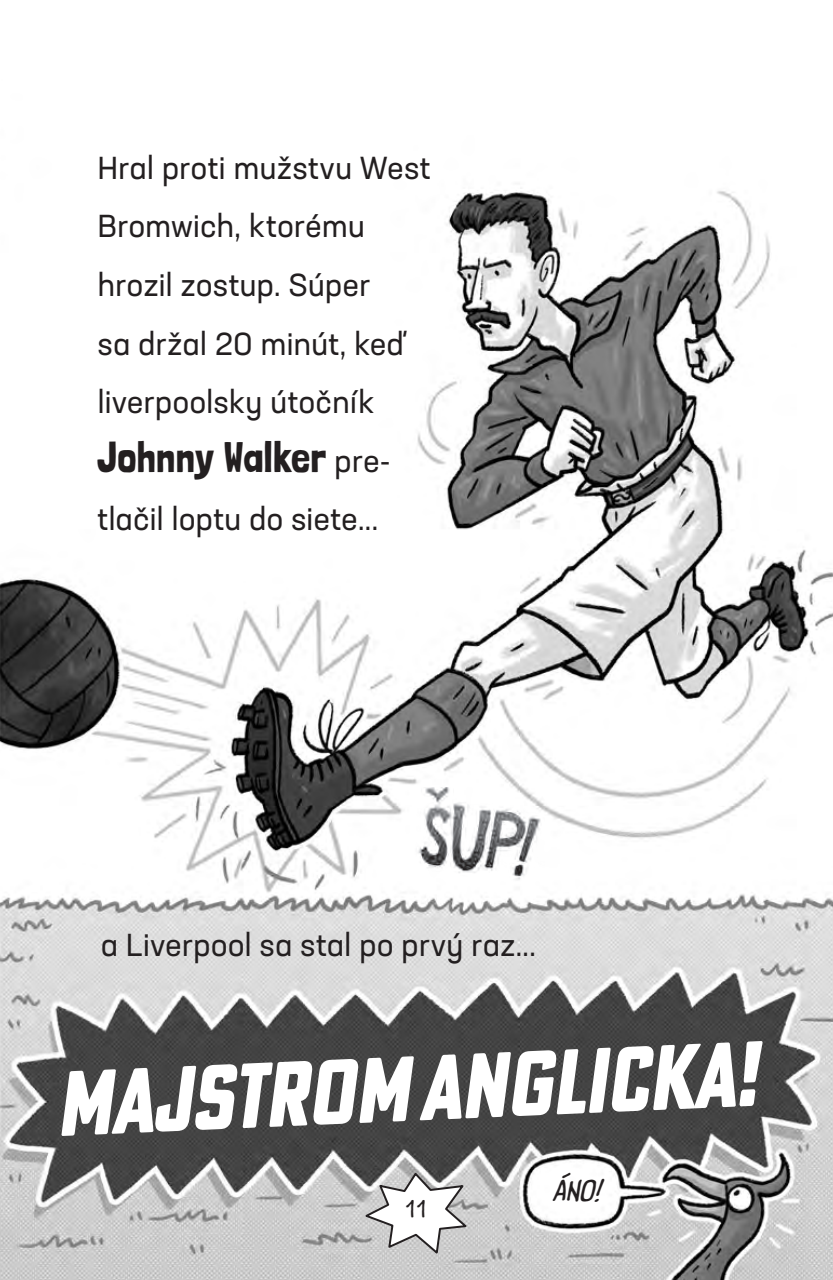
<style>
.page{position:relative;width:833px;height:1280px;background:#fff}
.page>*{position:absolute;margin:0;border:0;box-sizing:border-box;transform-origin:0 0}
.t1{font:italic 800 90px "Poster Gothic Round Ex Cond ATF";color:#fff;scale:.92 1}
.t2{font:42.75px "Londrina SK Solid";letter-spacing:.005em;color:#231f20}
.t3{font:31.5px/58.5px "Neusa Next Pro";color:#231f20}
.t4{font:italic 31.5px "Imaginary Friend BB";color:#231f20}
.t5{font:27px "Goodlife Sans";color:#231f20}
.s1{font-family:"Neusa Next Pro";font-size:31.5px}
</style>
<div class="page">
<img style="left:0;top:191px;width:833px;height:1088px">
<svg style="left:361px;top:1170px;width:109px;height:86px"></svg>
<img style="left:396px;top:787px;width:148px;height:101px">
<svg style="left:0;top:1276px;width:3px;height:4px"></svg>
<svg style="left:830px;top:1276px;width:3px;height:4px"></svg>
<p class="t3" style="left:98px;top:138px;width:334px">Hral proti mužstvu West<br>Bromwich, ktorému hrozil zostup. Súper<br>sa držal 20 minút, keď liverpoolsky útočník</p>
<h2 class="t2" style="left:98px;top:431px;width:295px">Johnny Walker <span class="s1">pre-</span></h2>
<p class="t3" style="left:98px;top:489px;width:282px">tlačil loptu do siete...</p>
<p class="t3" style="left:101px;top:915px;width:437px">a Liverpool sa stal po prvý raz...</p>
<h1 class="t1" style="left:52px;top:1048px;width:764px;rotate:-3deg">MAJSTROM ANGLICKA!</h1>
<p class="t5" style="left:405px;top:1194px;width:24px">11</p>
<p class="t4" style="left:554px;top:1171px;width:49px">ÁNO!</p>
</div>
